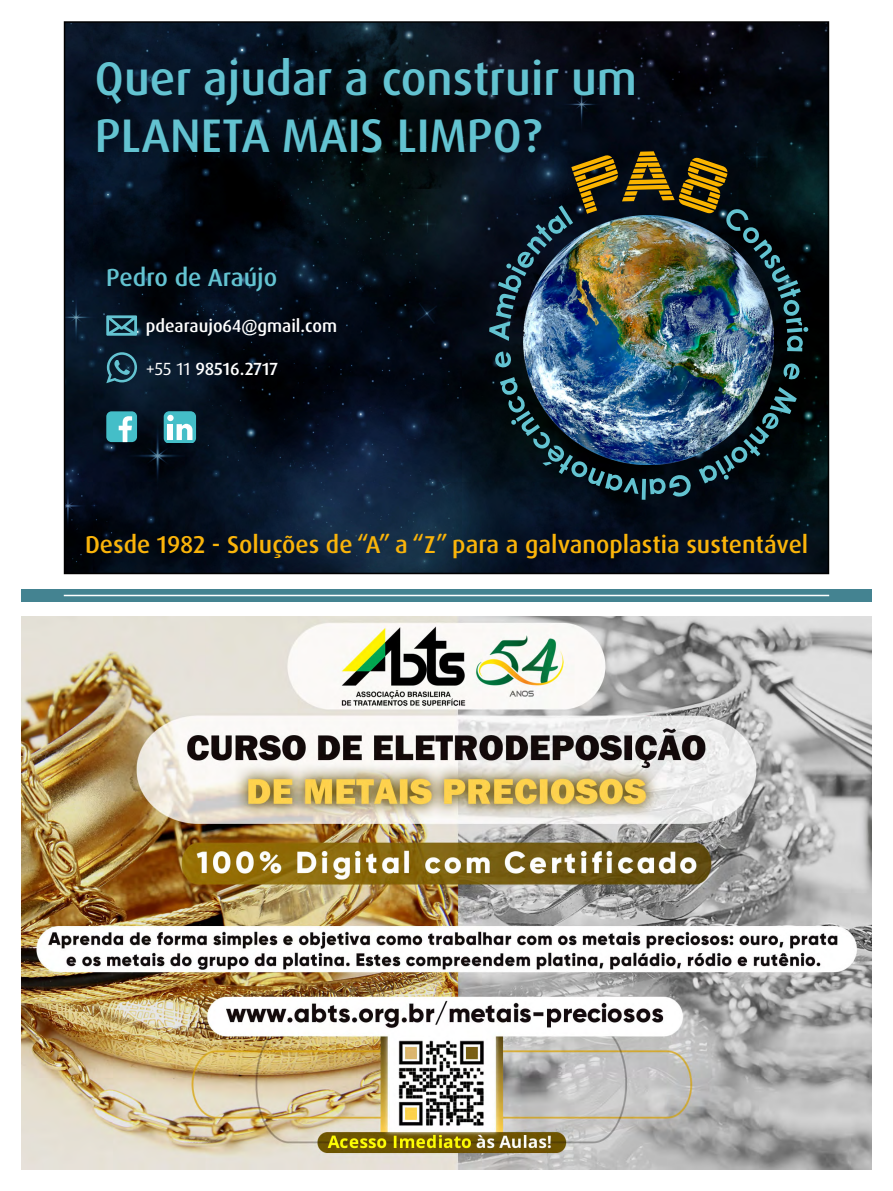
<style>
.page{position:relative;width:893px;height:1191px;background:#fff}
.page>*{position:absolute;margin:0;border:0;box-sizing:border-box;transform-origin:0 0}
.t1{font:500 47.1px/56.6px "Dax Pro";color:#63c3d1}
.t2{font:500 24.75px "Dax Pro";color:#63c3d1}
.t3{font:500 24.45px "Dax Pro";color:#fab40a}
.t4{font:500 17.7px "Dax Pro";color:#fff}
.s1{font-weight:400}
</style>
<div class="page">
<svg style="left:21px;top:589px;width:851px;height:13px;background:#4a8795"></svg>
<hr style="left:64px;top:595px;width:765px;height:1px;background:#fff">
<img style="left:67px;top:24px;width:759px;height:547px">
<svg style="left:571px;top:151px;width:156px;height:54px;background:#58450e"></svg>
<svg style="left:489px;top:205px;width:319px;height:295px;background:#0f2026"></svg>
<img style="left:524px;top:215px;width:249px;height:250px">
<svg style="left:106px;top:352px;width:31px;height:31px"></svg>
<svg style="left:164px;top:411px;width:32px;height:31px"></svg>
<div style="left:106px;top:411px;width:31px;height:31px;background:#44bec8;border-radius:5px"></div>
<svg style="left:119px;top:416px;width:13px;height:26px"></svg>
<svg style="left:106px;top:315px;width:31px;height:21px"></svg>
<img style="left:21px;top:617px;width:851px;height:552px">
<h1 class="t1" style="left:95px;top:51px;width:544px">Quer ajudar a construir um<br>PLANETA MAIS LIMPO?</h1>
<p class="t2" style="left:106px;top:262px;width:172px">Pedro de Araújo</p>
<p class="t4" style="left:146px;top:315px;width:193px">pdearaujo64@gmail.com</p>
<p class="t4" style="left:146px;top:357px;width:134px"><span class="s1">+55 11</span> 98516.2717</p>
<p class="t3" style="left:85px;top:529px;width:725px">Desde 1982 - Soluções de “A” a “Z” para a galvanoplastia sustentável</p>
</div>
